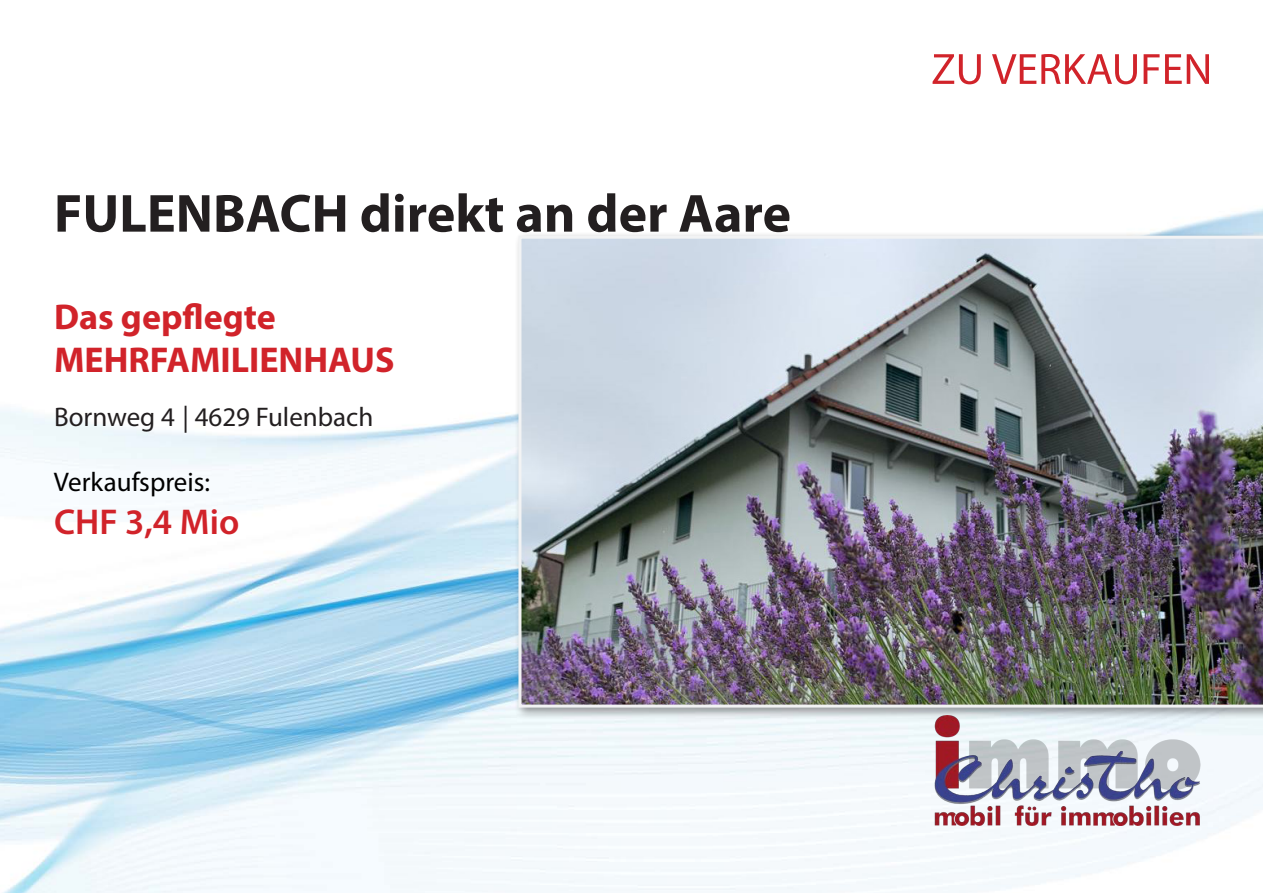
<style>
.page{position:relative;width:1263px;height:893px;background:#fff}
.page>*{position:absolute;margin:0;border:0;box-sizing:border-box;transform-origin:0 0}
.t1{font:700 54px "Myriad Pro";color:#231f20}
.t2{font:700 36px "Myriad Pro";color:#d1232a}
.t3{font:600 36px "Myriad Pro";color:#d1232a}
.t4{font:27px "Myriad Pro";color:#231f20}
.t5{font:27px "Myriad Pro";color:#000}
</style>
<div class="page">
<img style="left:0;top:84px;width:1263px;height:809px">
<div style="left:514px;top:232px;width:749px;height:488px;background:#231f20;opacity:.45"></div>
<img style="left:518px;top:236px;width:745px;height:472px">
<img style="left:934px;top:716px;width:267px;height:110px">
<svg style="left:932px;top:54px;width:277px;height:30px"></svg>
<p class="t1" style="left:54px;top:178px;width:738px">FULENBACH direkt an der Aare</p>
<p class="t2" style="left:54px;top:293px;width:223px">Das gepflegte</p>
<p class="t2" style="left:54px;top:336px;width:342px">MEHRFAMILIENHAUS</p>
<p class="t4" style="left:54px;top:400px;width:321px">Bornweg 4 | 4629 Fulenbach</p>
<p class="t5" style="left:54px;top:465px;width:158px">Verkaufspreis:</p>
<p class="t3" style="left:54px;top:499px;width:187px">CHF 3,4 Mio</p>
</div>
